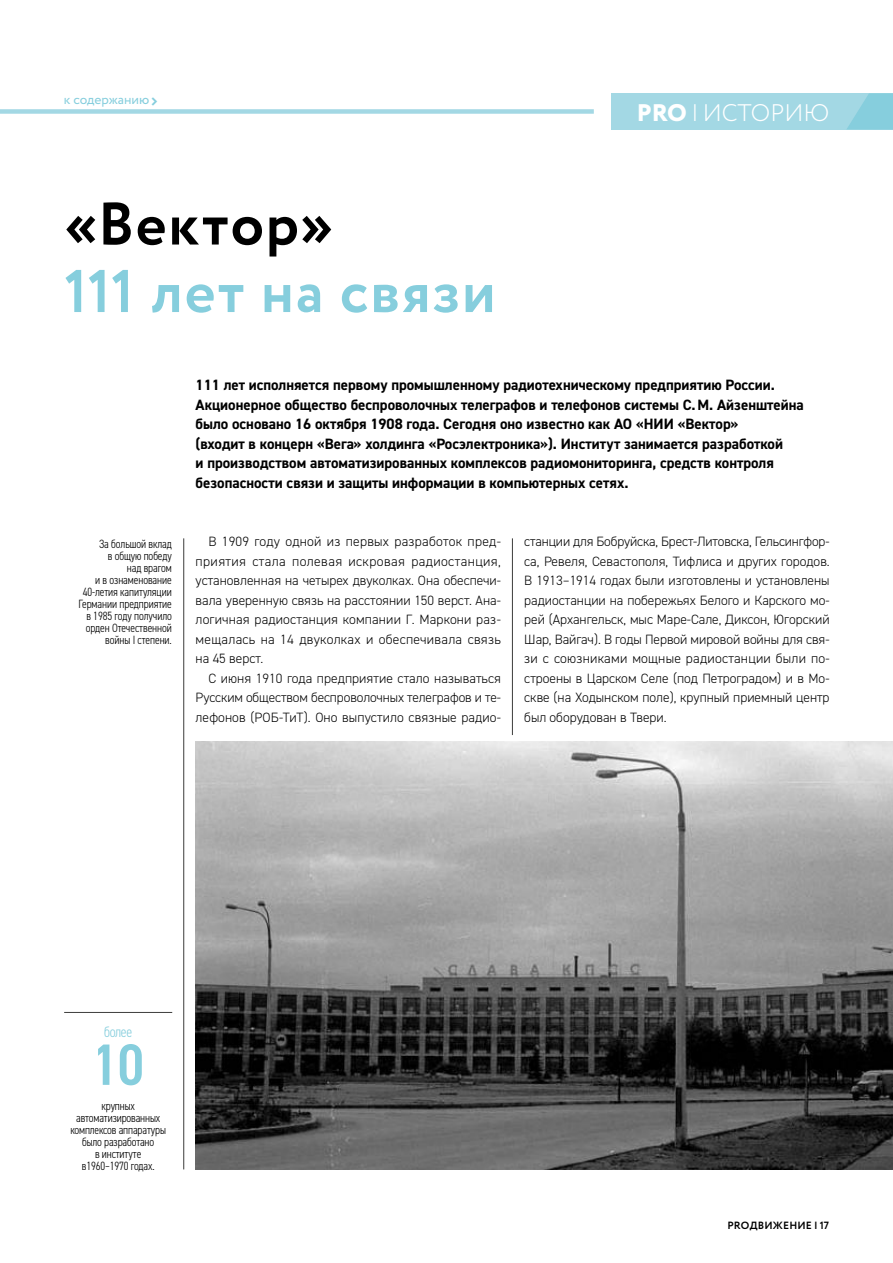
<style>
.page{position:relative;width:893px;height:1263px;background:#fff}
.page>*{position:absolute;margin:0;border:0;box-sizing:border-box;transform-origin:0 0}
.t1{font:700 60px "Circe";letter-spacing:.02em;color:#86cedd}
.t2{font:700 60px "Circe";letter-spacing:.03em;color:#000}
.t3{font:600 condensed 58.5px "DIN2014";color:#86cedd}
.t4{font:300 24px "Circe";color:#fff}
.t5{font:700 15px/19.5px "DIN2014";color:#000}
.t6{font:300 condensed 15px "DIN2014";letter-spacing:-.025em;color:#86cedd}
.t7{font:300 13.5px/19.5px "DIN2014";letter-spacing:.005em;color:#000;text-align:justify}
.t8{font:13.5px "Circe";color:#86cedd}
.t9{font:300 condensed 12px/12px "DIN2014";letter-spacing:-.005em;color:#000;text-align:right}
.t10{font:700 10.5px "Circe";letter-spacing:.01em;color:#000}
.s1{font-weight:800}
</style>
<div class="page">
<hr style="left:64px;top:1012px;width:108px;height:1px;background:#3c3c3b">
<hr style="left:183px;top:538px;width:1px;height:631px;background:#3c3c3b">
<hr style="left:512px;top:538px;width:1px;height:197px;background:#3c3c3b">
<img style="left:196px;top:741px;width:697px;height:428px">
<div style="left:0;top:109px;width:594px;height:5px;background:#a3d8e4"></div>
<div style="left:611px;top:93px;width:282px;height:37px;background:#a3d8e4"></div>
<svg style="left:847px;top:93px;width:46px;height:37px"></svg>
<p class="t8" style="left:64px;top:90px;width:87px">к содержанию</p>
<h1 class="t2" style="left:64px;top:184px;width:271px">«Вектор»</h1>
<h1 class="t1" style="left:64px;top:251px;width:433px">111 лет на связи</h1>
<h3 class="t4" style="left:637px;top:97px;width:194px"><span class="s1">PRO</span> | ИСТОРИЮ</h3>
<p class="t9" style="left:78px;top:538px;width:95px">За большой вклад<br>в общую победу<br>над врагом<br>и в ознаменование<br>40‑летия капитуляции<br>Германии предприятие в 1985 году получило орден Отечественной войны I степени.</p>
<p class="t5" style="left:196px;top:375px;width:610px">111 лет исполняется первому промышленному радиотехническому предприятию России.<br>Акционерное общество беспроволочных телеграфов и телефонов системы С.М. Айзенштейна было основано 16 октября 1908 года. Сегодня оно известно как АО «НИИ «Вектор»<br>(входит в концерн «Вега» холдинга «Росэлектроника»). Институт занимается разработкой<br>и производством автоматизированных комплексов радиомониторинга, средств контроля безопасности связи и защиты информации в компьютерных сетях.</p>
<p class="t7" style="left:196px;top:532px;width:307px;text-indent:13px">В 1909 году одной из первых разработок пред&shy;приятия стала полевая искровая радиостанция, установленная на четырех двуколках. Она обеспечи&shy;вала уверенную связь на расстоянии 150 верст. Ана&shy;логичная радиостанция компании Г. Маркони раз&shy;мещалась на 14 двуколках и обеспечивала связь на 45 верст.</p>
<p class="t7" style="left:196px;top:668px;width:307px;text-indent:13px">С июня 1910 года предприятие стало называться Русским обществом беспроволочных телеграфов и те&shy;лефонов (РОБ-ТиТ). Оно выпустило связные радио-</p>
<p class="t7" style="left:524px;top:532px;width:307px">станции для Бобруйска, Брест-Литовска, Гельсингфор&shy;са, Ревеля, Севастополя, Тифлиса и других городов.<br>В 1913–1914 годах были изготовлены и установлены радиостанции на побережьях Белого и Карского мо&shy;рей (Архангельск, мыс Маре-Сале, Диксон, Югорский Шар, Вайгач). В годы Первой мировой войны для свя&shy;зи с союзниками мощные радиостанции были по&shy;строены в Царском Селе (под Петроградом) и в Мо&shy;скве (на Ходынском поле), крупный приемный центр был оборудован в Твери.</p>
<p class="t6" style="left:104px;top:1022px;width:29px">более</p>
<h2 class="t3" style="left:92px;top:1026px;width:53px">10</h2>
<p class="t9" style="left:70px;top:1100px;width:97px;text-align:center">крупных автоматизированных комплексов аппаратуры было разработано<br>в институте в1960–1970 годах.</p>
<p class="t10" style="left:727px;top:1218px;width:103px">PROДВИЖЕНИЕ | 17</p>
</div>
